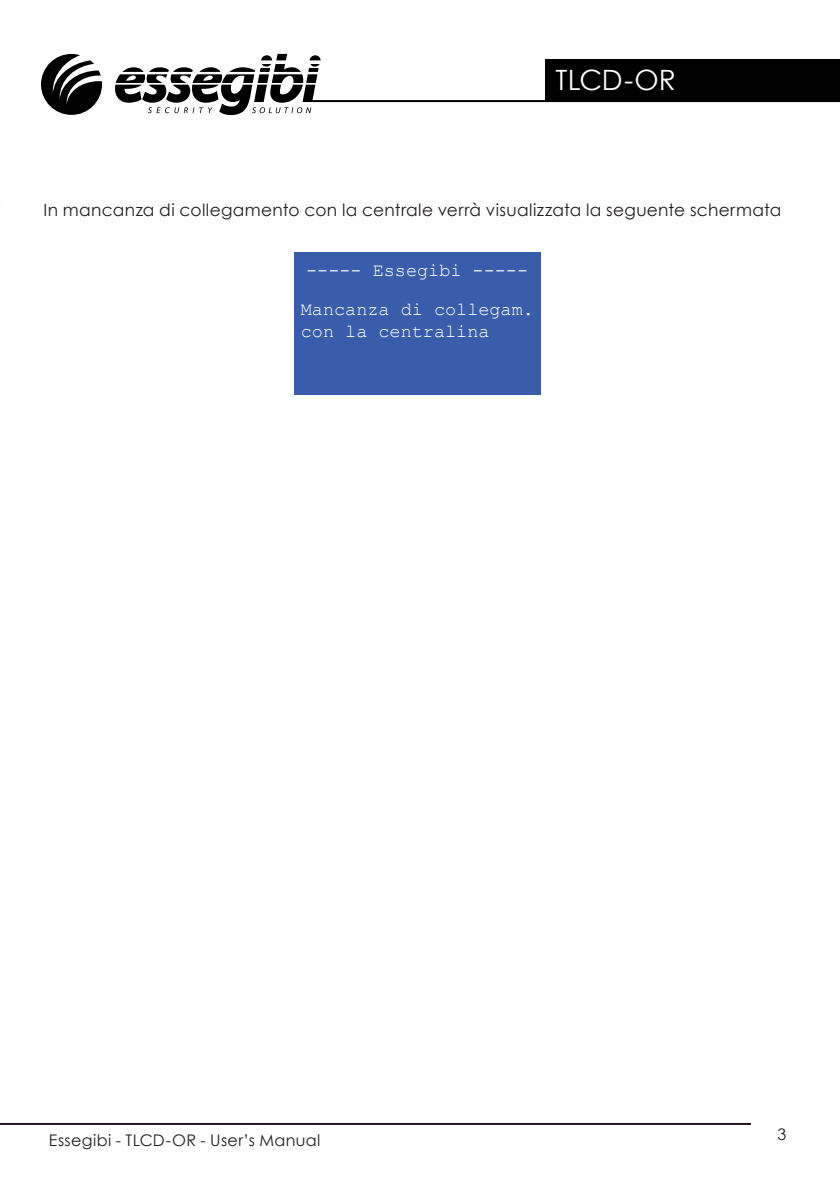
<style>
.page{position:relative;width:840px;height:1191px;background:#fff}
.page>*{position:absolute;margin:0;border:0;box-sizing:border-box;transform-origin:0 0}
.t1{font:28px "Century Gothic";letter-spacing:-.005em;color:#fff}
.t2{font:18.4px/39px "Courier New";color:#fff}
.t3{font:17px "Century Gothic";letter-spacing:.02em;color:#231f20}
.t4{font:16px "Century Gothic";letter-spacing:.025em;color:#231f20}
</style>
<div class="page">
<div style="left:545px;top:59px;width:294px;height:42px;background:#000"></div>
<hr style="left:311px;top:100px;width:528px;height:2px;background:#000">
<svg style="left:41px;top:54px;width:61px;height:61px"></svg>
<svg style="left:115px;top:54px;width:205px;height:61px"></svg>
<hr style="left:0;top:1123px;width:750px;height:2px;background:#1b151b">
<div style="left:293px;top:253px;width:247px;height:142px;background:#395daa"></div>
<h1 class="t1" style="left:555px;top:60px;width:122px">TLCD-OR</h1>
<p class="t3" style="left:43px;top:197px;width:739px">In mancanza di collegamento con la centrale verrà visualizzata la seguente schermata</p>
<p class="t2" style="left:301px;top:250px;width:234px">----- Essegibi -----<br>Mancanza di collegam.</p>
<p class="t2" style="left:301px;top:311px;width:190px">con la centralina</p>
<p class="t4" style="left:49px;top:1128px;width:273px">Essegibi - TLCD-OR - User’s Manual</p>
<p class="t4" style="left:777px;top:1122px;width:10px">3</p>
</div>
